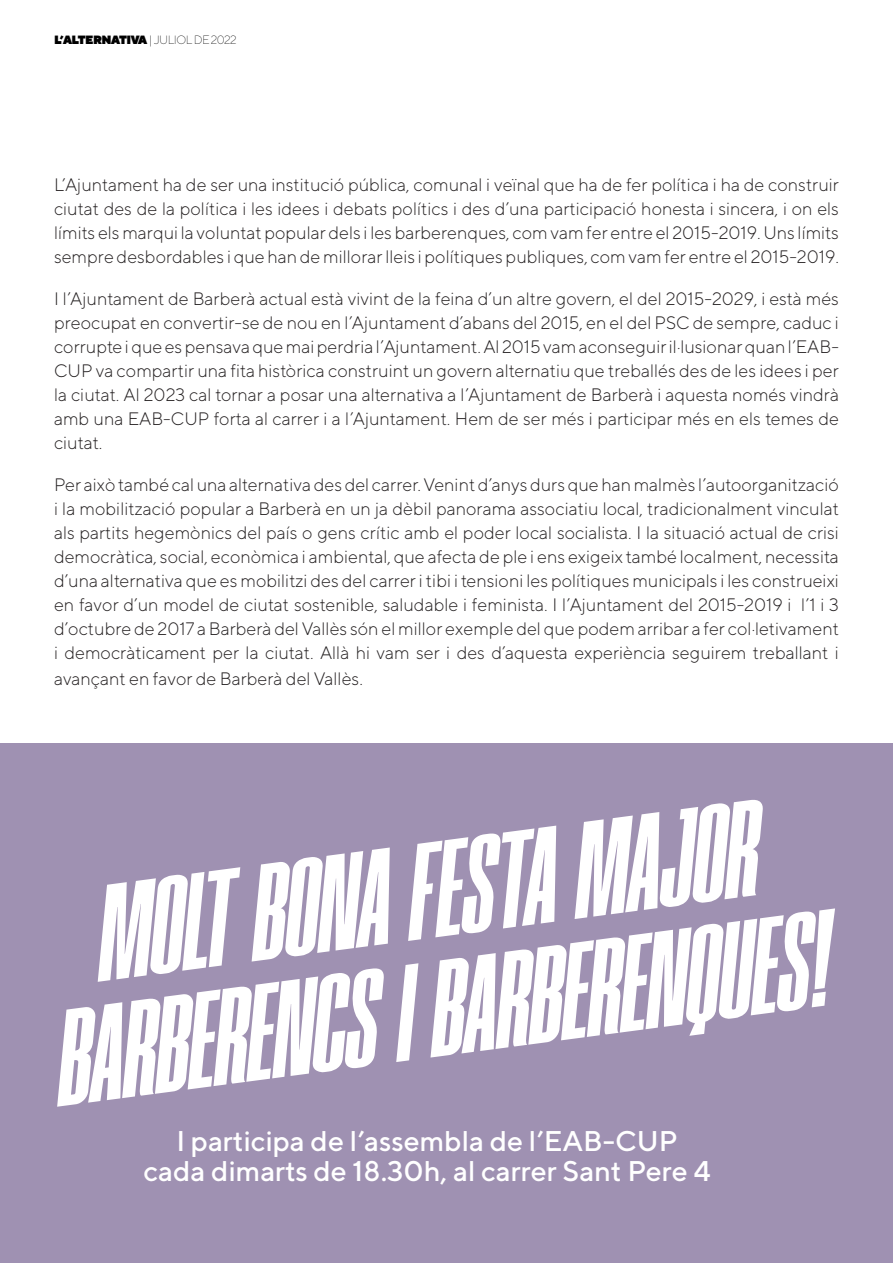
<style>
.page{position:relative;width:893px;height:1263px;background:#fff}
.page>*{position:absolute;margin:0;border:0;box-sizing:border-box;transform-origin:0 0}
.t1{font:italic 700 expanded 144px "Neu Forma Grotesk";color:#fff}
.t2{font:500 28.5px "TT Norms";color:#fff}
.t3{font:300 18px/24px "TT Norms";color:#231f20;text-align:justify}
.t4{font:800 12px "TT Norms";letter-spacing:-.04em;color:#000}
.s1{font-weight:200}
</style>
<div class="page">
<div style="left:0;top:743px;width:893px;height:520px;background:#9f91b2"></div>
<p class="t4" style="left:54px;top:32px;width:184px">L’ALTERNATIVA <span class="s1">| JULIOL DE 2022</span></p>
<p class="t3" style="left:54px;top:173px;width:786px">L’Ajuntament ha de ser una institució pública, comunal i veïnal que ha de fer política i ha de construir ciutat des de la política i les idees i debats polítics i des d’una participació honesta i sincera, i on els límits els marqui la voluntat popular dels i les barberenques, com vam fer entre el 2015-2019. Uns límits sempre desbordables i que han de millorar lleis i polítiques publiques, com vam fer entre el 2015-2019.</p>
<p class="t3" style="left:54px;top:287px;width:786px">I l’Ajuntament de Barberà actual està vivint de la feina d’un altre govern, el del 2015-2029, i està més preocupat en convertir-se de nou en l’Ajuntament d’abans del 2015, en el del PSC de sempre, caduc i corrupte i que es pensava que mai perdria l’Ajuntament. Al 2015 vam aconseguir il·lusionar quan l’EAB-CUP va compartir una fita històrica construint un govern alternatiu que treballés des de les idees i per la ciutat. Al 2023 cal tornar a posar una alternativa a l’Ajuntament de Barberà i aquesta només vindrà amb una EAB-CUP forta al carrer i a l’Ajuntament. Hem de ser més i participar més en els temes de ciutat.</p>
<p class="t3" style="left:54px;top:473px;width:786px">Per això també cal una alternativa des del carrer. Venint d’anys durs que han malmès l’autoorganització i la mobilització popular a Barberà en un ja dèbil panorama associatiu local, tradicionalment vinculat als partits hegemònics del país o gens crític amb el poder local socialista. I la situació actual de crisi democràtica, social, econòmica i ambiental, que afecta de ple i ens exigeix també localment, necessita d’una alternativa que es mobilitzi des del carrer i tibi i tensioni les polítiques municipals i les construeixi en favor d’un model de ciutat sostenible, saludable i feminista. I l’Ajuntament del 2015-2019 i l’1 i 3 d’octubre de 2017 a Barberà del Vallès són el millor exemple del que podem arribar a fer col·letivament i democràticament per la ciutat. Allà hi vam ser i des d’aquesta experiència seguirem treballant i avançant en favor de Barberà del Vallès.</p>
<p class="t1" style="left:82px;top:865px;width:667px;rotate:-7deg">MOLT BONA FESTA MAJOR</p>
<p class="t1" style="left:41px;top:990px;width:780px;rotate:-7deg">BARBERENCS I BARBERENQUES!</p>
<p class="t2" style="left:176px;top:1123px;width:503px">I participa de l’assembla de l’EAB-CUP</p>
<p class="t2" style="left:143px;top:1153px;width:569px">cada dimarts de 18.30h, al carrer Sant Pere 4</p>
</div>
